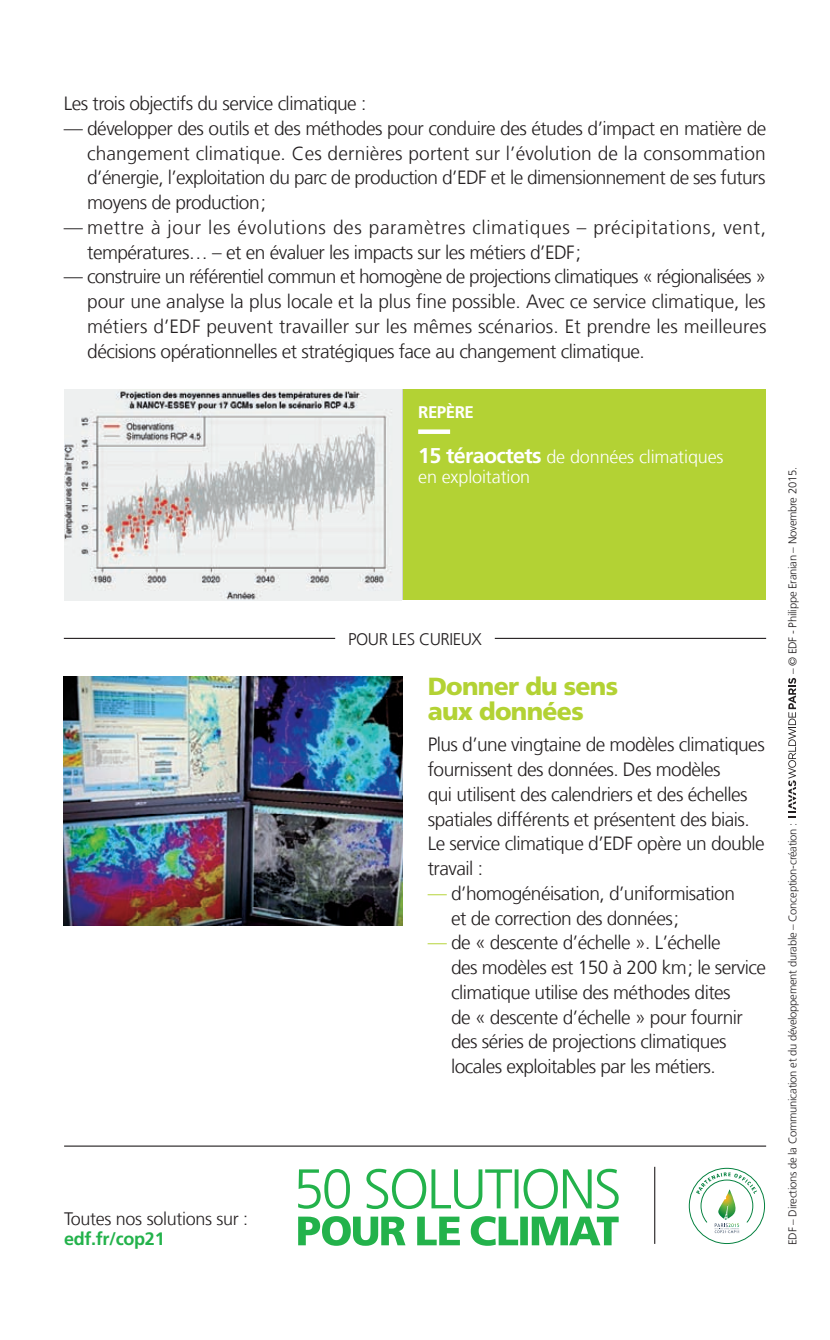
<style>
.page{position:relative;width:830px;height:1340px;background:#fff}
.page>*{position:absolute;margin:0;border:0;box-sizing:border-box;transform-origin:0 0}
.t1{font:900 24.75px/24.8px "Frutiger LT Com";letter-spacing:-.03em;color:#b3d234}
.t2{font:300 19.12px/24.8px "Frutiger LT Com";letter-spacing:-.03em;color:#231f20}
.t3{font:300 19.12px/24.8px "Frutiger LT Com";letter-spacing:.03em;color:#231f20}
.t4{font:300 18px/20.2px "Frutiger LT Com";letter-spacing:-.01em;color:#fff}
.t5{font:300 18px "Frutiger LT Com";letter-spacing:-.02em;color:#231f20}
.t6{font:700 18px "Frutiger LT Com";letter-spacing:-.02em;color:#23b24b}
.t7{font:300 16.88px "Frutiger LT Com";letter-spacing:-.03em;color:#231f20}
.t8{font:700 16.88px "Frutiger LT Com";letter-spacing:-.03em;color:#fff}
.t9{font:300 11.25px "Frutiger LT Com";letter-spacing:-.025em;color:#231f20}
.s1{font-weight:700;font-size:21.38px}
.s2{color:#b3d234}
</style>
<div class="page">
<hr style="left:64px;top:1145px;width:701px;height:1px;background:#231f20">
<svg style="left:688px;top:1167px;width:77px;height:77px"></svg>
<hr style="left:653px;top:1166px;width:2px;height:77px;background:#231f20">
<svg style="left:298px;top:1216px;width:320px;height:29px"></svg>
<svg style="left:298px;top:1168px;width:320px;height:40px"></svg>
<svg style="left:788px;top:678px;width:7px;height:140px"></svg>
<div style="left:402px;top:389px;width:363px;height:211px;background:#b3d234"></div>
<div style="left:418px;top:429px;width:32px;height:5px;background:#fff"></div>
<img style="left:65px;top:389px;width:336px;height:211px">
<img style="left:64px;top:676px;width:338px;height:249px">
<hr style="left:64px;top:638px;width:271px;height:1px;background:#231f20">
<hr style="left:494px;top:638px;width:271px;height:1px;background:#231f20">
<p class="t2" style="left:64px;top:91px;width:304px">Les trois objectifs du service climatique :</p>
<p class="t2" style="left:87px;top:116px;width:680px;text-align:justify;text-indent:-23px">— développer des outils et des méthodes pour conduire des études d’impact en matière de changement climatique. Ces dernières portent sur l’évolution de la consommation d’énergie, l’exploitation du parc de production d’EDF et le dimensionnement de ses futurs moyens de production ;</p>
<p class="t3" style="left:87px;top:215px;width:680px;text-indent:-23px">— mettre à jour les évolutions des paramètres climatiques – précipitations, vent, températures… – et en évaluer les impacts sur les métiers d’EDF ;</p>
<p class="t2" style="left:87px;top:264px;width:680px;text-align:justify;text-indent:-23px">— construire un référentiel commun et homogène de projections climatiques « régionalisées » pour une analyse la plus locale et la plus fine possible. Avec ce service climatique, les métiers d’EDF peuvent travailler sur les mêmes scénarios. Et prendre les meilleures décisions opérationnelles et stratégiques face au changement climatique.</p>
<p class="t8" style="left:418px;top:402px;width:57px">REPÈRE</p>
<p class="t4" style="left:418px;top:447px;width:307px"><span class="s1">15 téraoctets</span> de données climatiques en exploitation</p>
<p class="t7" style="left:348px;top:629px;width:135px">POUR LES CURIEUX</p>
<p class="t5" style="left:64px;top:1207px;width:185px">Toutes nos solutions sur :</p>
<p class="t6" style="left:64px;top:1228px;width:102px">edf.fr/cop21</p>
<p class="t1" style="left:427px;top:674px;width:192px">Donner du sens aux données</p>
<p class="t2" style="left:427px;top:732px;width:338px">Plus d’une vingtaine de modèles climatiques fournissent des données. Des modèles<br>qui utilisent des calendriers et des échelles spatiales différents et présentent des biais.<br>Le service climatique d’EDF opère un double travail :</p>
<p class="t2" style="left:451px;top:881px;width:285px;text-indent:-23px"><span class="s2">—</span> d’homogénéisation, d’uniformisation et de correction des données ;</p>
<p class="t2" style="left:451px;top:930px;width:316px;text-indent:-23px"><span class="s2">—</span> de « descente d’échelle ». L’échelle<br>des modèles est 150 à 200 km; le service climatique utilise des méthodes dites<br>de « descente d’échelle » pour fournir des séries de projections climatiques locales exploitables par les métiers.</p>
<p class="t9" style="left:785px;top:674px;width:208px;rotate:-90deg">– © EDF - Philippe Eranian – Novembre 2015.</p>
<p class="t9" style="left:785px;top:1244px;width:424px;rotate:-90deg">EDF – Directions de la Communication et du développement durable – Conception-création :</p>
</div>
